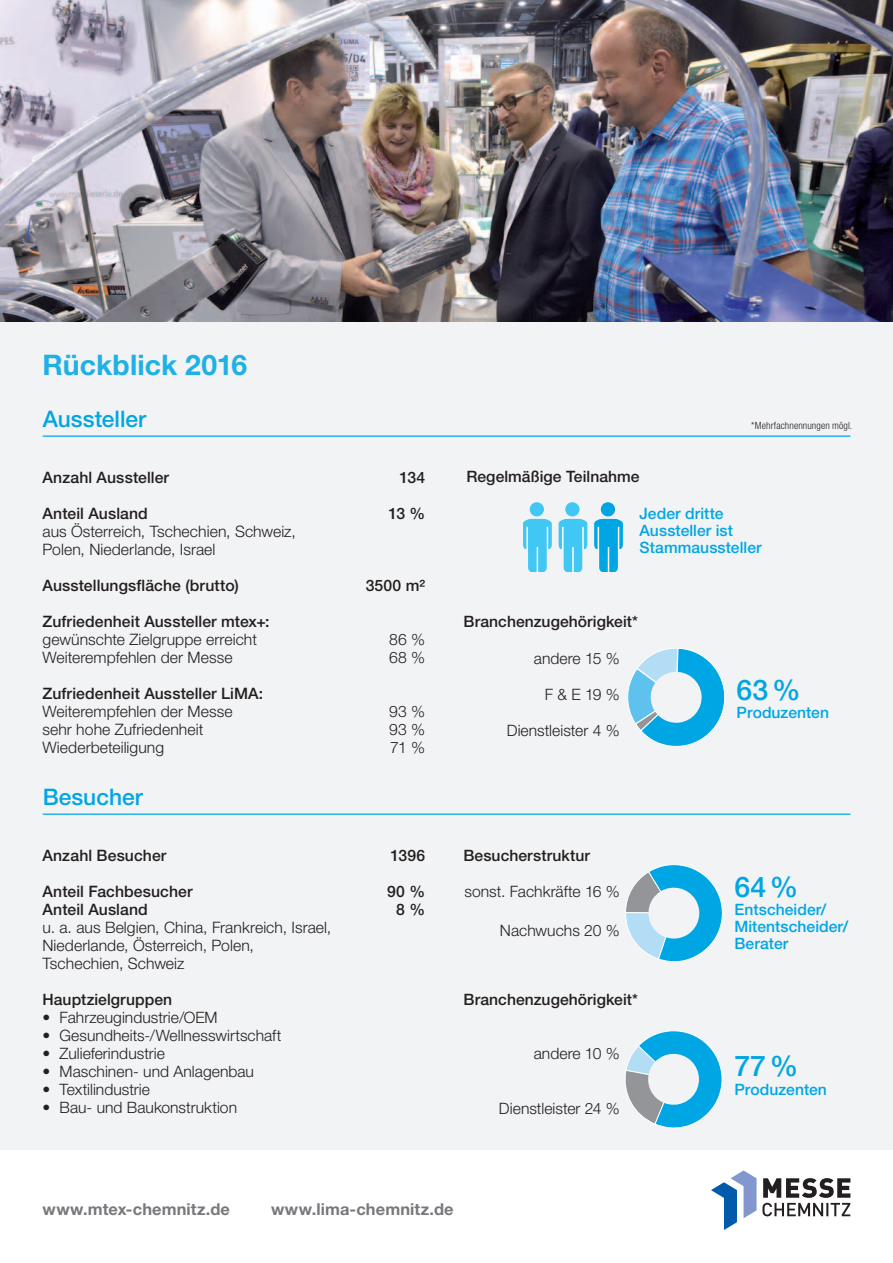
<style>
.page{position:relative;width:893px;height:1263px;background:#fff}
.page>*{position:absolute;margin:0;border:0;box-sizing:border-box;transform-origin:0 0}
.t1{font:500 28.5px "Helvetica Neue LT Std";color:#00a6e4}
.t2{font:700 28.35px "Helvetica Neue LT Std";color:#1fb0e6}
.t3{font:500 22.8px "Helvetica Neue LT Std";color:#00a6e4}
.t4{font:700 16.35px "Helvetica Neue LT Std";letter-spacing:.01em;color:#76787b}
.t5{font:300 15.75px/18px "Helvetica Neue LT Std";letter-spacing:.005em;color:#231f20}
.t6{font:500 15.75px "Helvetica Neue LT Std";letter-spacing:.005em;color:#231f20}
.t7{font:500 15.75px/17.1px "Helvetica Neue LT Std";letter-spacing:.005em;color:#00a6e4}
.t8{font:300 condensed 10.05px "Helvetica Neue LT Std";letter-spacing:.01em;color:#231f20}
</style>
<div class="page">
<div style="left:0;top:303px;width:893px;height:846px;background:#f2f3f4"></div>
<svg style="left:711px;top:1170px;width:139px;height:60px"></svg>
<hr style="left:43px;top:435px;width:807px;height:2px;background:#1fb0e6">
<hr style="left:43px;top:813px;width:807px;height:2px;background:#1fb0e6">
<img style="left:0;top:0;width:893px;height:321px">
<svg style="left:625px;top:1031px;width:97px;height:97px"></svg>
<svg style="left:523px;top:519px;width:29px;height:54px"></svg>
<div style="left:530px;top:502px;width:14px;height:14px;background:#40c7f4;border-radius:50%"></div>
<svg style="left:559px;top:519px;width:28px;height:53px"></svg>
<hr style="left:572px;top:547px;width:2px;height:27px;background:#fff">
<hr style="left:562px;top:527px;width:2px;height:22px;background:#fff">
<hr style="left:582px;top:527px;width:2px;height:22px;background:#fff">
<div style="left:565px;top:502px;width:14px;height:14px;background:#40c7f4;border-radius:50%"></div>
<svg style="left:594px;top:519px;width:29px;height:54px"></svg>
<div style="left:601px;top:502px;width:14px;height:14px;background:#00a6e4;border-radius:50%"></div>
<svg style="left:628px;top:648px;width:97px;height:98px"></svg>
<svg style="left:625px;top:865px;width:97px;height:97px"></svg>
<h2 class="t2" style="left:43px;top:347px;width:206px">Rückblick 2016</h2>
<h3 class="t3" style="left:43px;top:406px;width:105px">Aussteller</h3>
<p class="t6" style="left:43px;top:468px;width:128px">Anzahl Aussteller</p>
<p class="t6" style="left:400px;top:468px;width:27px">134</p>
<p class="t6" style="left:43px;top:504px;width:107px">Anteil Ausland</p>
<p class="t6" style="left:388px;top:504px;width:38px">13 %</p>
<p class="t5" style="left:43px;top:522px;width:255px">aus Österreich, Tschechien, Schweiz,<br>Polen, Niederlande, Israel</p>
<p class="t6" style="left:43px;top:576px;width:198px">Ausstellungsfläche (brutto)</p>
<p class="t6" style="left:366px;top:576px;width:61px">3500 m²</p>
<p class="t6" style="left:43px;top:612px;width:229px">Zufriedenheit Aussteller mtex+:</p>
<p class="t5" style="left:43px;top:630px;width:216px">gewünschte Zielgruppe erreicht</p>
<p class="t5" style="left:389px;top:630px;width:37px">86 %</p>
<p class="t5" style="left:43px;top:648px;width:192px">Weiterempfehlen der Messe</p>
<p class="t5" style="left:389px;top:648px;width:37px">68 %</p>
<p class="t6" style="left:43px;top:684px;width:222px">Zufriedenheit Aussteller LiMA:</p>
<p class="t5" style="left:43px;top:702px;width:192px">Weiterempfehlen der Messe</p>
<p class="t5" style="left:389px;top:702px;width:37px">93 %</p>
<p class="t5" style="left:43px;top:720px;width:162px">sehr hohe Zufriedenheit</p>
<p class="t5" style="left:389px;top:720px;width:37px">93 %</p>
<p class="t5" style="left:43px;top:738px;width:123px">Wiederbeteiligung</p>
<p class="t5" style="left:390px;top:738px;width:36px">71 %</p>
<h3 class="t3" style="left:43px;top:784px;width:102px">Besucher</h3>
<p class="t6" style="left:42px;top:846px;width:125px">Anzahl Besucher</p>
<p class="t6" style="left:391px;top:846px;width:36px">1396</p>
<p class="t6" style="left:42px;top:882px;width:152px">Anteil Fachbesucher</p>
<p class="t6" style="left:387px;top:882px;width:39px">90 %</p>
<p class="t6" style="left:42px;top:900px;width:107px">Anteil Ausland</p>
<p class="t6" style="left:396px;top:900px;width:30px">8 %</p>
<p class="t5" style="left:42px;top:918px;width:290px">u. a. aus Belgien, China, Frankreich, Israel,<br>Niederlande, Österreich, Polen,<br>Tschechien, Schweiz</p>
<p class="t6" style="left:466px;top:467px;width:175px">Regelmäßige Teilnahme</p>
<p class="t8" style="left:751px;top:420px;width:103px">*Mehrfachnennungen mögl.</p>
<p class="t7" style="left:640px;top:504px;width:124px">Jeder dritte<br>Aussteller ist<br>Stammaussteller</p>
<p class="t6" style="left:463px;top:612px;width:176px">Branchenzugehörigkeit*</p>
<p class="t5" style="left:534px;top:649px;width:87px">andere 15 %</p>
<p class="t5" style="left:545px;top:685px;width:77px">F &amp; E 19 %</p>
<p class="t5" style="left:507px;top:721px;width:114px">Dienstleister 4 %</p>
<p class="t6" style="left:463px;top:846px;width:128px">Besucherstruktur</p>
<p class="t5" style="left:465px;top:882px;width:157px">sonst. Fachkräfte 16 %</p>
<p class="t5" style="left:500px;top:921px;width:121px">Nachwuchs 20 %</p>
<h1 class="t1" style="left:737px;top:673px;width:65px">63%</h1>
<p class="t7" style="left:737px;top:704px;width:94px">Produzenten</p>
<h1 class="t1" style="left:734px;top:870px;width:65px">64%</h1>
<p class="t7" style="left:734px;top:901px;width:115px">Entscheider/<br>Mitentscheider/<br>Berater</p>
<p class="t6" style="left:43px;top:990px;width:131px">Hauptzielgruppen</p>
<p class="t6" style="left:463px;top:990px;width:176px">Branchenzugehörigkeit*</p>
<p class="t5" style="left:43px;top:1008px;width:177px">• Fahrzeugindustrie/OEM</p>
<p class="t5" style="left:43px;top:1026px;width:240px">• Gesundheits-/Wellnesswirtschaft</p>
<p class="t5" style="left:43px;top:1044px;width:124px">• Zulieferindustrie</p>
<p class="t5" style="left:43px;top:1062px;width:213px">• Maschinen- und Anlagenbau</p>
<p class="t5" style="left:43px;top:1080px;width:109px">• Textilindustrie</p>
<p class="t5" style="left:43px;top:1098px;width:196px">• Bau- und Baukonstruktion</p>
<p class="t5" style="left:534px;top:1044px;width:88px">andere 10 %</p>
<p class="t5" style="left:499px;top:1099px;width:122px">Dienstleister 24 %</p>
<p class="t4" style="left:43px;top:1199px;width:189px">www.mtex-chemnitz.de</p>
<p class="t4" style="left:271px;top:1199px;width:184px">www.lima-chemnitz.de</p>
<h1 class="t1" style="left:734px;top:1049px;width:65px">77%</h1>
<p class="t7" style="left:734px;top:1081px;width:94px">Produzenten</p>
</div>
